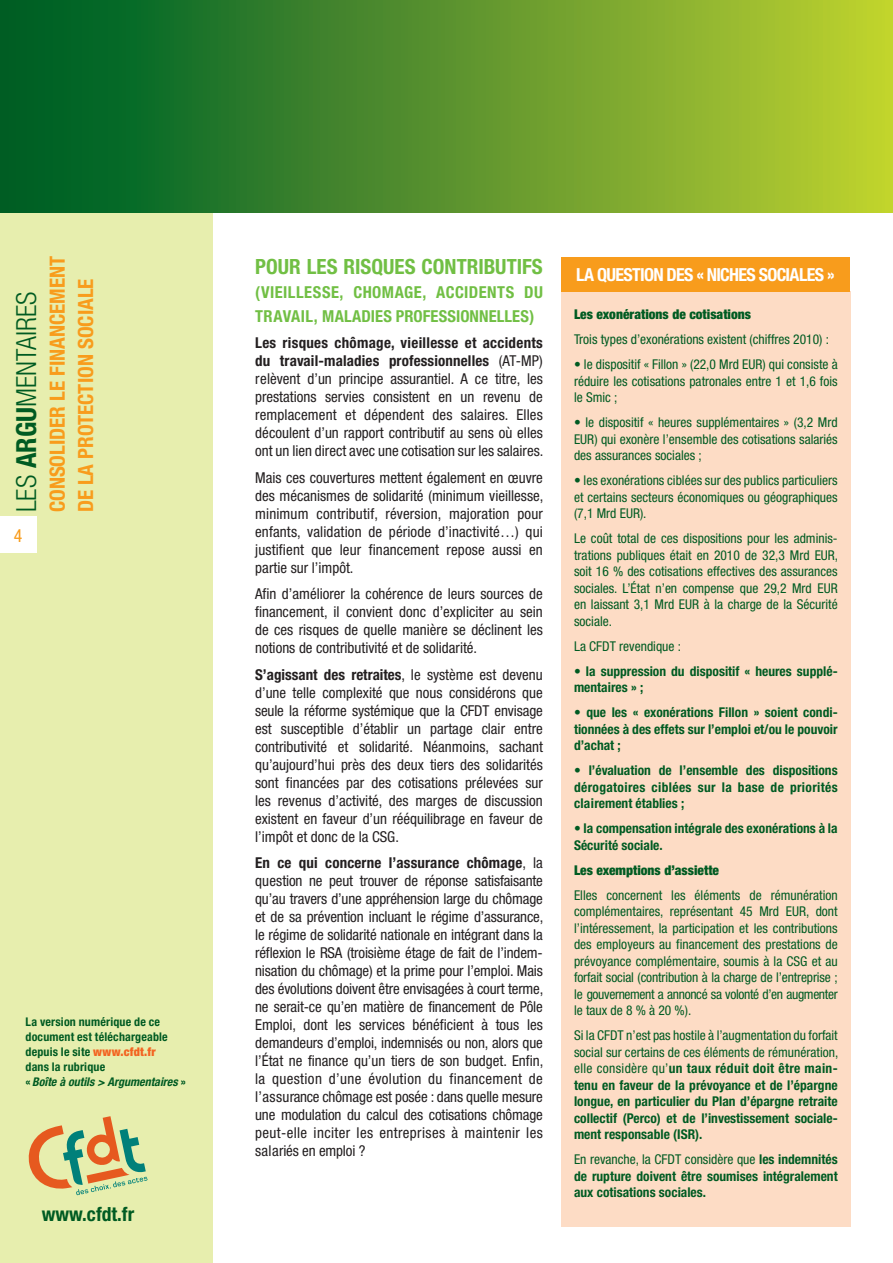
<style>
.page{position:relative;width:893px;height:1263px;background:#fff}
.page>*{position:absolute;margin:0;border:0;box-sizing:border-box;transform-origin:0 0}
.t1{font:300 condensed 27.75px "Helvetica Neue";color:#005b22}
.t2{font:700 condensed 21px/28.5px "Helvetica Neue";color:#f89c1c}
._00-Txt_Courant{font:700 condensed 21px "Helvetica Neue";color:#71bf44}
.t3{font:700 condensed 19.5px "Helvetica Neue";color:#005b22}
._00-Txt_Courant-2{font:700 condensed 18px "Helvetica Neue";letter-spacing:-.04em;color:#fff}
.t4{font:condensed 18px "Helvetica Neue";color:#f89c1c}
._00-Txt_Courant-3{font:700 condensed 16.5px/24px "Helvetica Neue";letter-spacing:.02em;color:#71bf44}
._00-Txt_Courant-4{font:condensed 15px/18px "Helvetica Neue";color:#231f20;text-align:justify}
.t5{font:condensed 13.5px/16.5px "Helvetica Neue";color:#005b22;text-align:justify}
.t6{font:700 condensed 13.5px/16.5px "Helvetica Neue";color:#005b22;text-align:justify}
.t7{font:900 condensed 13.5px "Helvetica Neue";color:#005b22}
.rédac_encadré{font:700 condensed 12px/15px "Helvetica Neue";letter-spacing:.015em;color:#005b22}
.t8{font:italic 700 condensed 12px "Helvetica Neue";color:#005b22}
.s1{font-weight:700}
.s2{font-weight:900;color:#f36421}
.s3{font-style:normal}
.s4{font-weight:400}
</style>
<div class="page">
<div style="left:0;top:0;width:213px;height:1263px;background:#e7eeae"></div>
<div style="left:0;top:0;width:893px;height:213px;background:linear-gradient(to right,#005827,#c0d032)"></div>
<div style="left:0;top:517px;width:36px;height:36px;background:#fff"></div>
<div style="left:561px;top:291px;width:289px;height:936px;background:#fddcc5"></div>
<div style="left:561px;top:257px;width:289px;height:34px;background:#f89c1c"></div>
<svg style="left:28px;top:1116px;width:120px;height:79px"></svg>
<h1 class="t1" style="left:11px;top:512px;width:222px;rotate:-90deg">LES <span class="s1">ARGU</span>MENTAIRES</h1>
<p class="t4" style="left:14px;top:525px;width:10px">4</p>
<h2 class="t2" style="left:43px;top:512px;width:258px;rotate:-90deg">CONSOLIDER LE FINANCEMENT<br>DE LA PROTECTION SOCIALE</h2>
<p class="rédac_encadré" style="left:26px;top:1014px;width:136px">La version numérique de ce</p>
<p class="rédac_encadré" style="left:26px;top:1029px;width:144px">document est téléchargeable</p>
<p class="rédac_encadré" style="left:26px;top:1044px;width:132px">depuis le site <span class="s2">www.cfdt.fr </span>dans la rubrique</p>
<p class="t8" style="left:26px;top:1074px;width:162px"><span class="s3">«</span>Boîte à outils &gt; Argumentaires <span class="s3">»</span></p>
<p class="t3" style="left:42px;top:1202px;width:94px">www.cfdt.fr</p>
<p class="_00-Txt_Courant" style="left:255px;top:253px;width:289px">POUR LES RISQUES CONTRIBUTIFS</p>
<p class="_00-Txt_Courant-3" style="left:255px;top:279px;width:289px">(VIEILLESSE, CHOMAGE, ACCIDENTS DU<br>TRAVAIL, MALADIES PROFESSIONNELLES)</p>
<p class="_00-Txt_Courant-4" style="left:255px;top:334px;width:290px"><span class="s1">Les risques chômage, vieillesse et accidents du travail-maladies professionnelles</span> (AT-MP) relèvent d’un principe assurantiel. A ce titre, les prestations servies consistent en un revenu de remplacement et dépendent des salaires. Elles découlent d’un rapport contributif au sens où elles ont un lien direct avec une cotisation sur les salaires.</p>
<p class="_00-Txt_Courant-4" style="left:255px;top:468px;width:290px">Mais ces couvertures mettent également en œuvre des mécanismes de solidarité (minimum vieillesse, minimum contributif, réversion, majoration pour enfants, validation de période d’inactivité…) qui justifient que leur financement repose aussi en partie sur l’impôt.</p>
<p class="_00-Txt_Courant-4" style="left:255px;top:585px;width:289px">Afin d’améliorer la cohérence de leurs sources de financement, il convient donc d’expliciter au sein de ces risques de quelle manière se déclinent les notions de contributivité et de solidarité.</p>
<p class="_00-Txt_Courant-4" style="left:255px;top:665px;width:289px"><span class="s1">S’agissant des retraites</span>, le système est devenu d’une telle complexité que nous considérons que seule la réforme systémique que la CFDT envisage est susceptible d’établir un partage clair entre contributivité et solidarité. Néanmoins, sachant qu’aujourd’hui près des deux tiers des solidarités sont financées par des cotisations prélevées sur les revenus d’activité, des marges de discussion existent en faveur d’un rééquilibrage en faveur de l’impôt et donc de la CSG.</p>
<p class="_00-Txt_Courant-4" style="left:255px;top:854px;width:290px"><span class="s1">En ce qui concerne l’assurance chômage</span>, la question ne peut trouver de réponse satisfaisante qu’au travers d’une appréhension large du chômage et de sa prévention incluant le régime d’assurance, le régime de solidarité nationale en intégrant dans la réflexion le RSA (troisième étage de fait de l’indem&shy;nisation du chômage) et la prime pour l’emploi. Mais des évolutions doivent être envisagées à court terme, ne serait-ce qu’en matière de financement de Pôle Emploi, dont les services bénéficient à tous les demandeurs d’emploi, indemnisés ou non, alors que l’État ne finance qu’un tiers de son budget. Enfin, la question d’une évolution du financement de l’assurance chômage est posée : dans quelle mesure une modulation du calcul des cotisations chômage peut-elle inciter les entreprises à maintenir les salariés en emploi ?</p>
<p class="_00-Txt_Courant-2" style="left:576px;top:264px;width:260px">LA QUESTION DES « NICHES SOCIALES »</p>
<p class="t7" style="left:574px;top:306px;width:179px">Les exonérations de cotisations</p>
<p class="t5" style="left:574px;top:331px;width:256px">Trois types d’exonérations existent (chiffres 2010) :</p>
<p class="t5" style="left:574px;top:356px;width:265px">• le dispositif « Fillon » (22,0 Mrd EUR) qui consiste à réduire les cotisations patronales entre 1 et 1,6 fois le Smic ;</p>
<p class="t5" style="left:574px;top:414px;width:265px">• le dispositif « heures supplémentaires » (3,2 Mrd EUR) qui exonère l’ensemble des cotisations salariés des assurances sociales ;</p>
<p class="t5" style="left:574px;top:472px;width:265px">• les exonérations ciblées sur des publics particuliers et certains secteurs économiques ou géographiques (7,1 Mrd EUR).</p>
<p class="t5" style="left:574px;top:530px;width:266px">Le coût total de ces dispositions pour les adminis&shy;trations publiques était en 2010 de 32,3 Mrd EUR, soit 16 % des cotisations effectives des assurances sociales. L’État n’en compense que 29,2 Mrd EUR en laissant 3,1 Mrd EUR à la charge de la Sécurité sociale.</p>
<p class="t5" style="left:574px;top:638px;width:108px">La CFDT revendique :</p>
<p class="t6" style="left:574px;top:662px;width:265px"><span class="s4">•</span> la suppression du dispositif « heures supplé&shy;mentaires » ;</p>
<p class="t6" style="left:574px;top:704px;width:265px"><span class="s4">•</span> que les « exonérations Fillon » soient condi&shy;tionnées à des effets sur l’emploi et/ou le pouvoir d’achat ;</p>
<p class="t6" style="left:574px;top:762px;width:265px"><span class="s4">•</span> l’évaluation de l’ensemble des dispositions dérogatoires ciblées sur la base de priorités clairement établies ;</p>
<p class="t6" style="left:574px;top:820px;width:265px"><span class="s4">•</span> la compensation intégrale des exonérations à la<br>Sécurité sociale.</p>
<p class="t7" style="left:574px;top:862px;width:147px">Les exemptions d’assiette</p>
<p class="t5" style="left:574px;top:887px;width:265px">Elles concernent les éléments de rémunération complémentaires, représentant 45 Mrd EUR, dont l’intéressement, la participation et les contributions des employeurs au financement des prestations de prévoyance complémentaire, soumis à la CSG et au forfait social (contribution à la charge de l’entreprise ; le gouvernement a annoncé sa volonté d’en augmenter le taux de 8 % à 20 %).</p>
<p class="t6" style="left:574px;top:1027px;width:266px"><span class="s4">Si la CFDT n’est pas hostile à l’augmentation du forfait social sur certains de ces éléments de rémunération, elle considère qu’</span>un taux réduit doit être main&shy;tenu en faveur de la prévoyance et de l’épargne longue, en particulier du Plan d’épargne retraite collectif (Perco) et de l’investissement sociale&shy;ment responsable (ISR).</p>
<p class="t6" style="left:574px;top:1151px;width:265px"><span class="s4">En revanche, la CFDT considère que</span> les indemnités de rupture doivent être soumises intégralement aux cotisations sociales.</p>
</div>
